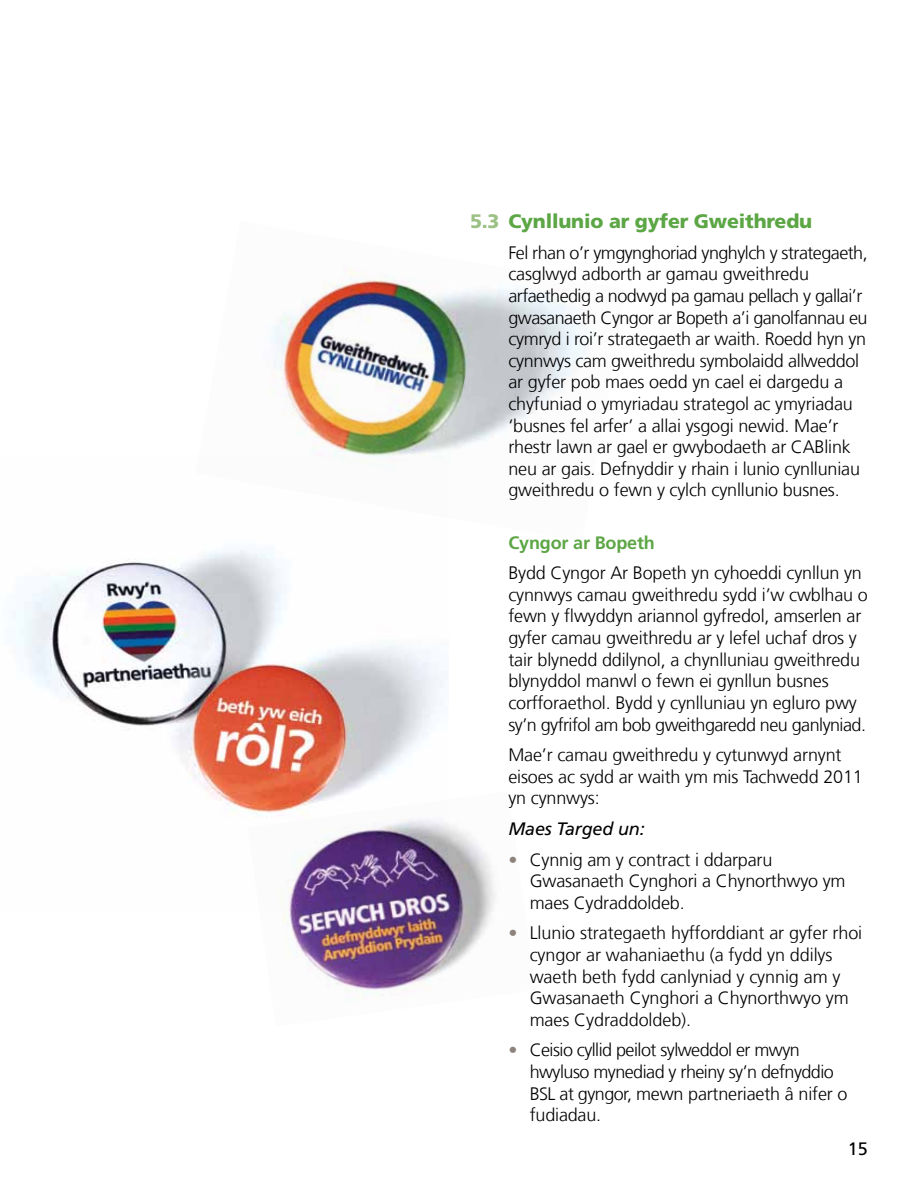
<style>
.page{position:relative;width:919px;height:1191px;background:#fff}
.page>*{position:absolute;margin:0;border:0;box-sizing:border-box;transform-origin:0 0}
.t1{font:900 19.5px "Frutiger";letter-spacing:-.01em;color:#5ca645}
.t2{font:300 18px/21.6px "Frutiger LT Com";letter-spacing:-.01em;color:#000}
.t3{font:300 18px/21.6px "Frutiger LT Com";letter-spacing:-.03em;color:#000}
.t4{font:700 18px "Frutiger LT Com";letter-spacing:-.01em;color:#5ca645}
.t5{font:italic 18px "Frutiger LT Com";letter-spacing:-.01em;color:#000}
.t6{font:18px "Frutiger LT Com";color:#000}
.s1{color:#9cc185}
.s2{color:#8d837c}
</style>
<div class="page">
<img style="left:13px;top:550px;width:435px;height:261px">
<img style="left:248px;top:791px;width:248px;height:210px">
<img style="left:271px;top:269px;width:315px;height:195px">
<p class="t1" style="left:470px;top:209px;width:343px"><span class="s1">5.3</span> Cynllunio ar gyfer Gweithredu</p>
<p class="t2" style="left:508px;top:242px;width:361px">Fel rhan o’r ymgynghoriad ynghylch y strategaeth, casglwyd adborth ar gamau gweithredu arfaethedig a nodwyd pa gamau pellach y gallai’r gwasanaeth Cyngor ar Bopeth a’i ganolfannau eu cymryd i roi’r strategaeth ar waith. Roedd hyn yn cynnwys cam gweithredu symbolaidd allweddol ar gyfer pob maes oedd yn cael ei dargedu a chyfuniad o ymyriadau strategol ac ymyriadau ‘busnes fel arfer’ a allai ysgogi newid. Mae’r rhestr lawn ar gael er gwybodaeth ar CABlink neu ar gais. Defnyddir y rhain i lunio cynlluniau gweithredu o fewn y cylch cynllunio busnes.</p>
<p class="t4" style="left:508px;top:532px;width:148px">Cyngor ar Bopeth</p>
<p class="t2" style="left:508px;top:562px;width:361px">Bydd Cyngor Ar Bopeth yn cyhoeddi cynllun yn cynnwys camau gweithredu sydd i’w cwblhau o fewn y flwyddyn ariannol gyfredol, amserlen ar gyfer camau gweithredu ar y lefel uchaf dros y tair blynedd ddilynol, a chynlluniau gweithredu blynyddol manwl o fewn ei gynllun busnes corfforaethol. Bydd y cynlluniau yn egluro pwy sy’n gyfrifol am bob gweithgaredd neu ganlyniad.</p>
<p class="t2" style="left:508px;top:744px;width:356px">Mae’r camau gweithredu y cytunwyd arnynt eisoes ac sydd ar waith ym mis Tachwedd 2011 yn cynnwys:</p>
<p class="t5" style="left:508px;top:818px;width:138px">Maes Targed un:</p>
<p class="t2" style="left:529px;top:848px;width:317px;text-indent:-21px"><span class="s2">•</span> Cynnig am y contract i ddarparu<br>Gwasanaeth Cynghori a Chynorthwyo ym maes Cydraddoldeb.</p>
<p class="t2" style="left:529px;top:922px;width:334px;text-indent:-21px"><span class="s2">•</span> Llunio strategaeth hyfforddiant ar gyfer rhoi cyngor ar wahaniaethu (a fydd yn ddilys waeth beth fydd canlyniad y cynnig am y Gwasanaeth Cynghori a Chynorthwyo ym maes Cydraddoldeb).</p>
<p class="t3" style="left:529px;top:1039px;width:319px;text-indent:-21px"><span class="s2">•</span> Ceisio cyllid peilot sylweddol er mwyn hwyluso mynediad y rheiny sy’n defnyddio BSL at gyngor, mewn partneriaeth â nifer o fudiadau.</p>
<p class="t6" style="left:847px;top:1138px;width:22px">15</p>
</div>
